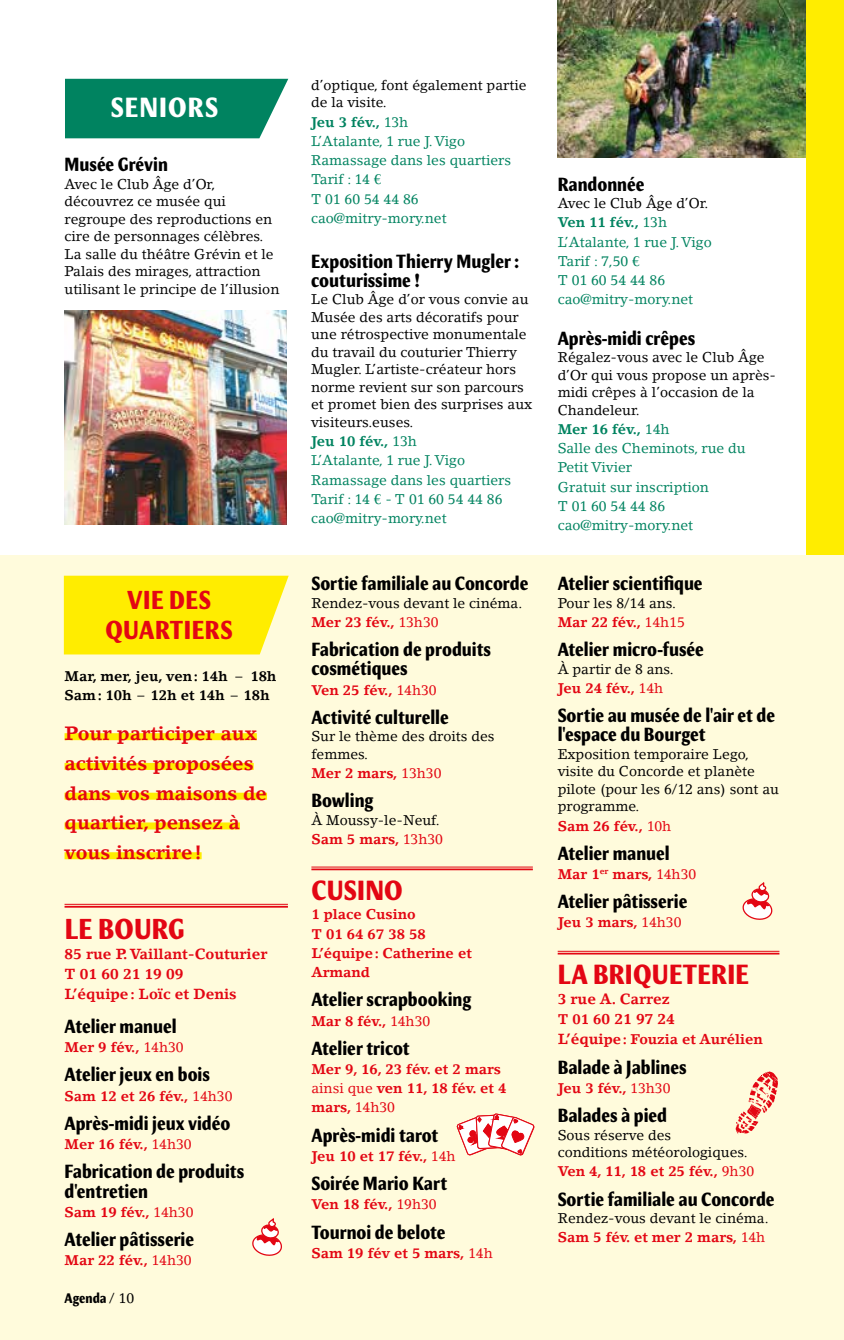
<style>
.page{position:relative;width:844px;height:1340px;background:#fff}
.page>*{position:absolute;margin:0;border:0;box-sizing:border-box;transform-origin:0 0}
.t1{font:700 condensed 29.05px "Meadow Pro";letter-spacing:.01em;color:#e30613}
.t2{font:700 condensed 28px "Meadow Pro";letter-spacing:.01em;color:#e30613}
.t3{font:700 condensed 28px "Meadow Pro";letter-spacing:.04em;color:#fff}
.t4{font:700 condensed 26.25px/29.8px "Meadow Pro";letter-spacing:.02em;color:#e30613;text-align:center}
.t5{font:700 condensed 19.25px/19.2px "Meadow Pro";color:#000}
.t6{font:700 19.25px/29.8px "Lino Letter";color:#e30613}
.t7{font:700 14.53px/19.9px "Lino Letter";color:#e30613}
.t8{font:14px/17.5px "Lino Letter";color:#000}
.t9{font:14px/19.2px "Lino Letter";color:#008360}
.t10{font:700 14px/19.2px "Lino Letter";color:#e30613}
.t11{font:700 14px/19.2px "Lino Letter";color:#000}
.t12{font:700 condensed 14px "Meadow Pro";color:#000}
.s1{font-weight:400}
.s2{font-family:"Lino Letter";font-weight:400;font-stretch:normal}
.s3{font-weight:700}
.s4{font-weight:700;color:#e30613}
.s5{color:#e30613}
.s6{color:#000}
.s7{font-size:14px}
.s8{font-size:14.53px}
</style>
<div class="page">
<img style="left:557px;top:0;width:249px;height:157px">
<div style="left:806px;top:0;width:37px;height:1300px;background:#ffed00"></div>
<div style="left:0;top:556px;width:843px;height:783px;background:#fffbdc"></div>
<div style="left:65px;top:79px;width:223px;height:59px;background:#008360"></div>
<svg style="left:456px;top:1113px;width:78px;height:43px"></svg>
<img style="left:64px;top:311px;width:222px;height:214px">
<svg style="left:735px;top:1071px;width:42px;height:64px"></svg>
<div style="left:64px;top:733px;width:193px;height:7px;background:#ffed00"></div>
<div style="left:64px;top:763px;width:189px;height:7px;background:#ffed00"></div>
<div style="left:64px;top:792px;width:203px;height:7px;background:#ffed00"></div>
<div style="left:64px;top:822px;width:176px;height:7px;background:#ffed00"></div>
<div style="left:64px;top:852px;width:137px;height:7px;background:#ffed00"></div>
<hr style="left:64px;top:904px;width:224px;height:1px;background:#e30613">
<hr style="left:64px;top:905px;width:224px;height:2px;background:#e30613">
<div style="left:64px;top:575px;width:224px;height:79px;background:#ffed00"></div>
<svg style="left:252px;top:1218px;width:30px;height:38px"></svg>
<hr style="left:311px;top:866px;width:221px;height:1px;background:#e30613">
<hr style="left:311px;top:868px;width:221px;height:2px;background:#e30613">
<hr style="left:557px;top:951px;width:222px;height:1px;background:#e30613">
<hr style="left:557px;top:952px;width:222px;height:2px;background:#e30613">
<svg style="left:742px;top:882px;width:31px;height:38px"></svg>
<h2 class="t3" style="left:111px;top:91px;width:109px">SENIORS</h2>
<h3 class="t5" style="left:64px;top:155px;width:105px">Musée Grévin</h3>
<p class="t8" style="left:64px;top:175px;width:216px">Avec le Club Âge d’Or, découvrez ce musée qui regroupe des reproductions en cire de personnages célèbres.<br>La salle du théâtre Grévin et le<br>Palais des mirages, attraction utilisant le principe de l’illusion</p>
<h3 class="t4" style="left:105px;top:585px;width:129px">VIE DES<br>QUARTIERS</h3>
<p class="t11" style="left:64px;top:666px;width:213px">Mar, mer, jeu, ven: 14h <span class="s1">–</span> 18h<br>Sam: 10h <span class="s1">–</span> 12h et 14h <span class="s1">–</span> 18h</p>
<h3 class="t6" style="left:64px;top:718px;width:204px">Pour participer aux activités proposées dans vos maisons de quartier, pensez à vous inscrire!</h3>
<h1 class="t1" style="left:65px;top:911px;width:121px">LE BOURG</h1>
<p class="t7" style="left:64px;top:943px;width:204px">85 rue P. Vaillant-Couturier<br>T 01 60 21 19 09<br>L’équipe: Loïc et Denis</p>
<h3 class="t5" style="left:64px;top:1016px;width:113px">Atelier manuel</h3>
<p class="t10" style="left:64px;top:1037px;width:121px">Mer 9 fév., <span class="s1">14h30</span></p>
<h3 class="t5" style="left:64px;top:1065px;width:147px">Atelier jeux en bois</h3>
<p class="t10" style="left:64px;top:1086px;width:169px">Sam 12 et 26 fév., <span class="s1">14h30</span></p>
<h3 class="t5" style="left:64px;top:1113px;width:167px">Après-midi jeux vidéo</h3>
<p class="t10" style="left:64px;top:1134px;width:129px">Mer 16 fév., <span class="s1">14h30</span></p>
<h3 class="t5" style="left:64px;top:1161px;width:181px">Fabrication de produits d'entretien</h3>
<p class="t10" style="left:64px;top:1202px;width:130px">Sam 19 fév., <span class="s1">14h30</span></p>
<h3 class="t5" style="left:64px;top:1229px;width:131px">Atelier pâtisserie</h3>
<p class="t10" style="left:64px;top:1250px;width:129px">Mar 22 fév., <span class="s1">14h30</span></p>
<p class="t12" style="left:64px;top:1290px;width:71px">Agenda <span class="s2">/ 10</span></p>
<p class="t8" style="left:311px;top:76px;width:217px">d’optique, font également partie de la visite.</p>
<p class="t9" style="left:311px;top:112px;width:201px"><span class="s3">Jeu 3 fév.,</span> 13h<br>L’Atalante, 1 rue J. Vigo<br>Ramassage dans les quartiers<br>Tarif : 14 €<br>T 01 60 54 44 86 cao@mitry-mory.net</p>
<h3 class="t5" style="left:311px;top:251px;width:209px">Exposition Thierry Mugler : couturissime !</h3>
<p class="t8" style="left:311px;top:291px;width:222px">Le Club Âge d’or vous convie au<br>Musée des arts décoratifs pour une rétrospective monumentale du travail du couturier Thierry<br>Mugler. L’artiste-créateur hors norme revient sur son parcours et promet bien des surprises aux visiteurs.euses.</p>
<p class="t9" style="left:311px;top:431px;width:201px"><span class="s3">Jeu 10 fév.,</span> 13h<br>L’Atalante, 1 rue J. Vigo<br>Ramassage dans les quartiers<br>Tarif : 14 € - T 01 60 54 44 86 cao@mitry-mory.net</p>
<h3 class="t5" style="left:311px;top:574px;width:218px">Sortie familiale au Concorde</h3>
<p class="t8" style="left:311px;top:593px;width:212px;line-height:19.2px">Rendez-vous devant le cinéma.<br><span class="s4">Mer 23 fév.,</span> <span class="s5">13h30</span></p>
<h3 class="t5" style="left:311px;top:640px;width:181px">Fabrication de produits cosmétiques</h3>
<p class="t10" style="left:311px;top:680px;width:127px">Ven 25 fév., <span class="s1">14h30</span></p>
<h3 class="t5" style="left:311px;top:707px;width:139px">Activité culturelle</h3>
<p class="t8" style="left:311px;top:727px;width:185px">Sur le thème des droits des femmes.</p>
<p class="t10" style="left:311px;top:763px;width:131px">Mer 2 mars, <span class="s1">13h30</span></p>
<h3 class="t5" style="left:311px;top:791px;width:64px">Bowling</h3>
<p class="t8" style="left:311px;top:810px;width:133px;line-height:19.2px">À Moussy-le-Neuf.<br><span class="s4">Sam 5 mars,</span> <span class="s5">13h30</span></p>
<h2 class="t2" style="left:311px;top:873px;width:93px">CUSINO</h2>
<p class="t10" style="left:311px;top:904px;width:162px">1 place Cusino<br>T 01 64 67 38 58<br>L’équipe: Catherine et<br>Armand</p>
<h3 class="t5" style="left:311px;top:990px;width:161px">Atelier scrapbooking</h3>
<p class="t10" style="left:311px;top:1010px;width:120px">Mar 8 fév., <span class="s1">14h30</span></p>
<h3 class="t5" style="left:311px;top:1038px;width:100px">Atelier tricot</h3>
<p class="t10" style="left:311px;top:1059px;width:196px">Mer 9, 16, 23 fév. et 2 mars <span class="s1">ainsi que</span> ven 11, 18 fév. et 4 mars, <span class="s1">14h30</span></p>
<h3 class="t5" style="left:311px;top:1125px;width:128px">Après-midi tarot</h3>
<p class="t10" style="left:311px;top:1146px;width:146px">Jeu 10 et 17 fév., <span class="s1">14h</span></p>
<h3 class="t5" style="left:311px;top:1173px;width:137px">Soirée Mario Kart</h3>
<p class="t10" style="left:311px;top:1194px;width:127px">Ven 18 fév., <span class="s1">19h30</span></p>
<h3 class="t5" style="left:311px;top:1222px;width:135px">Tournoi de belote</h3>
<p class="t10" style="left:311px;top:1243px;width:183px">Sam 19 fév et 5 mars, <span class="s1">14h</span></p>
<h3 class="t5" style="left:557px;top:174px;width:88px">Randonnée</h3>
<p class="t9" style="left:557px;top:193px;width:155px"><span class="s6">Avec le Club Âge d’Or.<br></span><span class="s3">Ven 11 fév.,</span> 13h<br>L’Atalante, 1 rue J. Vigo<br>Tarif : 7,50 €<br>T 01 60 54 44 86 cao@mitry-mory.net</p>
<h3 class="t5" style="left:557px;top:328px;width:139px">Après-midi crêpes</h3>
<p class="t8" style="left:557px;top:348px;width:220px">Régalez-vous avec le Club Âge d’Or qui vous propose un après&shy;midi crêpes à l’occasion de la<br>Chandeleur.</p>
<p class="t9" style="left:557px;top:419px;width:189px"><span class="s3">Mer 16 fév.,</span> 14h<br>Salle des Cheminots, rue du<br>Petit Vivier<br>Gratuit sur inscription<br>T 01 60 54 44 86 cao@mitry-mory.net</p>
<h3 class="t5" style="left:557px;top:574px;width:146px">Atelier scientifique</h3>
<p class="t8" style="left:557px;top:593px;width:129px;line-height:19.2px">Pour les 8/14 ans.<br><span class="s4">Mar 22 fév.,</span> <span class="s5">14h15</span></p>
<h3 class="t5" style="left:557px;top:640px;width:148px">Atelier micro-fusée</h3>
<p class="t8" style="left:557px;top:659px;width:117px;line-height:19.2px">À partir de 8 ans.<br><span class="s4">Jeu 24 fév.,</span> <span class="s5">14h</span></p>
<h3 class="t5" style="left:557px;top:705px;width:219px">Sortie au musée de l'air et de l'espace du Bourget</h3>
<p class="t8" style="left:557px;top:745px;width:223px">Exposition temporaire Lego, visite du Concorde et planète pilote (pour les 6/12 ans) sont au programme.</p>
<p class="t10" style="left:557px;top:816px;width:115px">Sam 26 fév., <span class="s1">10h</span></p>
<h3 class="t5" style="left:557px;top:843px;width:113px">Atelier manuel</h3>
<p class="t10" style="left:557px;top:864px;width:140px">Mar 1<sup>er</sup> mars, <span class="s1">14h30</span></p>
<h3 class="t5" style="left:557px;top:892px;width:131px">Atelier pâtisserie</h3>
<p class="t10" style="left:557px;top:912px;width:125px">Jeu 3 mars, <span class="s1">14h30</span></p>
<h2 class="t2" style="left:557px;top:958px;width:192px">LA BRIQUETERIE</h2>
<p class="t7" style="left:557px;top:989px;width:119px">3 rue A. Carrez<br><span class="s7">T 01 6</span>0 21 97 24</p>
<p class="t10" style="left:557px;top:1029px;width:206px"><span class="s8">L’équi</span>pe: Fouzia et Aurélien</p>
<h3 class="t5" style="left:557px;top:1057px;width:130px">Balade à Jablines</h3>
<p class="t10" style="left:557px;top:1078px;width:114px">Jeu 3 fév., <span class="s1">13h30</span></p>
<h3 class="t5" style="left:557px;top:1105px;width:111px">Balades à pied</h3>
<p class="t8" style="left:557px;top:1125px;width:191px">Sous réserve des<br>conditions météorologiques.</p>
<p class="t10" style="left:557px;top:1161px;width:198px">Ven 4, 11, 18 et 25 fév., <span class="s1">9h30</span></p>
<h3 class="t5" style="left:557px;top:1189px;width:218px">Sortie familiale au Concorde</h3>
<p class="t8" style="left:557px;top:1208px;width:212px;line-height:19.2px">Rendez-vous devant le cinéma.<br><span class="s4">Sam 5 fév. et mer 2 mars,</span> <span class="s5">14h</span></p>
</div>
